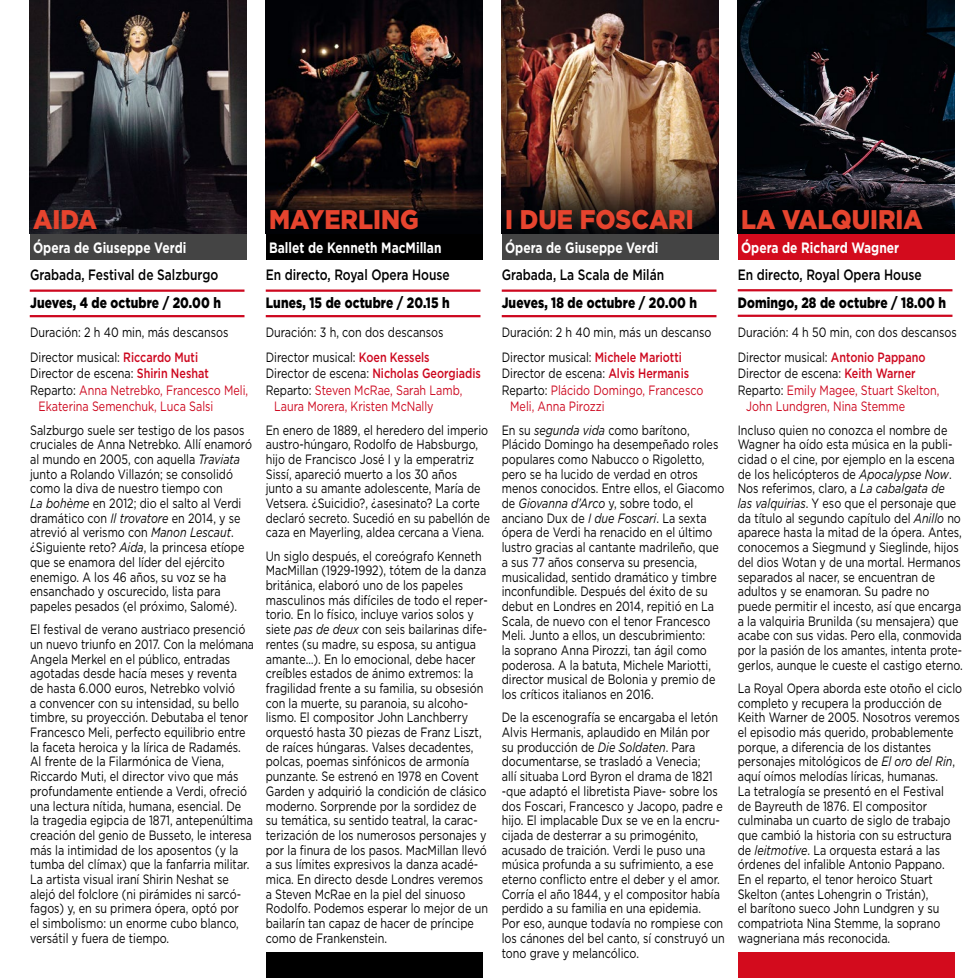
<style>
.page{position:relative;width:978px;height:978px;background:#fff}
.page>*{position:absolute;margin:0;border:0;box-sizing:border-box;transform-origin:0 0}
.t1{font:900 27px "Gotham";color:#e6442e;scale:.9 1}
.t2{font:500 15px "Gotham";color:#000;scale:.8 1}
.t3{font:900 15px "Gotham";letter-spacing:.01em;color:#000;scale:.8 1}
.t4{font:700 15px "Gotham";color:#fff;scale:.8 1}
.t5{font:13.5px/14.7px "Gotham";color:#000;scale:.8 1}
.t6{font:13.5px "Gotham";color:#cd071e;scale:.8 1}
.t7{font:500 13.5px "Gotham";color:#cd071e;scale:.8 1}
.s1{font-weight:500;color:#cd071e}
.s2{color:#000}
.s3{font-style:italic}
.s4{font-weight:400;color:#000}
</style>
<div class="page">
<img style="left:738px;top:0;width:217px;height:234px">
<div style="left:738px;top:234px;width:217px;height:25px;background:#d30b1d"></div>
<hr style="left:30px;top:290px;width:214px;height:2px;background:#cd071e">
<hr style="left:502px;top:290px;width:214px;height:2px;background:#cd071e">
<hr style="left:266px;top:290px;width:214px;height:2px;background:#cd071e">
<hr style="left:738px;top:289px;width:214px;height:2px;background:#cd071e">
<hr style="left:30px;top:315px;width:214px;height:2px;background:#cd071e">
<hr style="left:502px;top:315px;width:214px;height:2px;background:#cd071e">
<hr style="left:266px;top:315px;width:214px;height:2px;background:#cd071e">
<hr style="left:738px;top:315px;width:214px;height:2px;background:#cd071e">
<img style="left:30px;top:0;width:217px;height:234px">
<div style="left:30px;top:234px;width:217px;height:25px;background:#444"></div>
<img style="left:266px;top:0;width:217px;height:234px">
<div style="left:266px;top:234px;width:217px;height:25px;background:#000"></div>
<img style="left:502px;top:0;width:217px;height:234px">
<div style="left:502px;top:234px;width:217px;height:25px;background:#444"></div>
<div style="left:266px;top:952px;width:217px;height:26px;background:#000"></div>
<div style="left:738px;top:952px;width:217px;height:26px;background:#d30b1d"></div>
<hr style="left:266px;top:977px;width:225px;height:1px;background:#fff">
<hr style="left:738px;top:977px;width:225px;height:1px;background:#fff">
<h1 class="t1" style="left:33px;top:203px;width:73px">Aida</h1>
<p class="t4" style="left:33px;top:239px;width:193px">Ópera de Giuseppe Verdi</p>
<p class="t2" style="left:30px;top:267px;width:237px">Grabada, Festival de Salzburgo</p>
<p class="t3" style="left:30px;top:294px;width:240px">Jueves, 4 de octubre / 20.00 h</p>
<p class="t5" style="left:30px;top:319px;width:250px;line-height:25px">Duración: 2 h 40 min, más descansos<br>Director musical: <span class="s1">Riccardo Muti</span></p>
<p class="t5" style="left:30px;top:366px;width:225px">Director de escena: <span class="s1">Shirin Neshat</span></p>
<p class="t6" style="left:30px;top:383px;width:274px"><span class="s2">Reparto:</span> Anna Netrebko, Francesco Meli,</p>
<p class="t6" style="left:39px;top:399px;width:220px">Ekaterina Semenchuk, Luca Salsi</p>
<p class="t5" style="left:30px;top:422px;width:279px">Salzburgo suele ser testigo de los pasos cruciales de Anna Netrebko. Allí enamoró al mundo en 2005, con aquella <span class="s3">Traviata </span>junto a Rolando Villazón; se consolidó como la diva de nuestro tiempo con<br><span class="s3">La bohème</span> en 2012; dio el salto al Verdi dramático con <span class="s3">Il trovatore</span> en 2014, y se atrevió al verismo con <span class="s3">Manon Lescaut</span>. ¿Siguiente reto? <span class="s3">Aida</span>, la princesa etíope que se enamora del líder del ejército enemigo. A los 46 años, su voz se ha ensanchado y oscurecido, lista para papeles pesados (el próximo, Salomé).</p>
<p class="t5" style="left:30px;top:622px;width:281px">El festival de verano austriaco presenció un nuevo triunfo en 2017. Con la melómana Angela Merkel en el público, entradas agotadas desde hacía meses y reventa<br>de hasta 6.000 euros, Netrebko volvió<br>a convencer con su intensidad, su bello timbre, su proyección. Debutaba el tenor Francesco Meli, perfecto equilibrio entre la faceta heroica y la lírica de Radamés.<br>Al frente de la Filarmónica de Viena, Riccardo Muti, el director vivo que más profundamente entiende a Verdi, ofreció una lectura nítida, humana, esencial. De<br>la tragedia egipcia de 1871, antepenúltima creación del genio de Busseto, le interesa más la intimidad de los aposentos (y la tumba del clímax) que la fanfarria militar.<br>La artista visual iraní Shirin Neshat se alejó del folclore (ni pirámides ni sarcó&shy;fagos) y, en su primera ópera, optó por<br>el simbolismo: un enorme cubo blanco, versátil y fuera de tiempo.</p>
<h1 class="t1" style="left:269px;top:203px;width:168px">Mayerling</h1>
<p class="t4" style="left:269px;top:239px;width:217px">Ballet de Kenneth MacM illan</p>
<p class="t2" style="left:266px;top:267px;width:232px">En directo, Royal Opera House</p>
<p class="t3" style="left:266px;top:294px;width:232px">Lunes, 15 de octubre / 20.15 h</p>
<p class="t5" style="left:266px;top:319px;width:224px;line-height:25px">Duración: 3 h, con dos descansos<br>Director musical: <span class="s1">Koen Kessels</span></p>
<p class="t7" style="left:266px;top:366px;width:270px"><span class="s4">Director de escena:</span> Nicholas Georgiadis</p>
<p class="t6" style="left:266px;top:383px;width:247px"><span class="s2">Reparto:</span> Steven McRae, Sarah Lamb,</p>
<p class="t6" style="left:274px;top:399px;width:201px">Laura Morera, Kristen McNally</p>
<p class="t5" style="left:266px;top:422px;width:282px">En enero de 1889, el heredero del imperio austro-húngaro, Rodolfo de Habsburgo, hijo de Francisco José I y la emperatriz Sissí, apareció muerto a los 30 años<br>junto a su amante adolescente, María de Vetsera. ¿Suicidio?, ¿asesinato? La corte declaró secreto. Sucedió en su pabellón de caza en Mayerling, aldea cercana a Viena.</p>
<p class="t5" style="left:266px;top:548px;width:279px">Un siglo después, el coreógrafo Kenneth MacMillan (1929-1992), tótem de la danza británica, elaboró uno de los papeles masculinos más difíciles de todo el reper&shy;torio. En lo físico, incluye varios solos y siete <span class="s3">pas de deux</span> con seis bailarinas dife&shy;rentes (su madre, su esposa, su antigua amante…). En lo emocional, debe hacer creíbles estados de ánimo extremos: la fragilidad frente a su familia, su obsesión con la muerte, su paranoia, su alcoho&shy;lismo. El compositor John Lanchberry orquestó hasta 30 piezas de Franz Liszt, de raíces húngaras. Valses decadentes, polcas, poemas sinfónicos de armonía punzante. Se estrenó en 1978 en Covent Garden y adquirió la condición de clásico moderno. Sorprende por la sordidez de su temática, su sentido teatral, la carac&shy;terización de los numerosos personajes y por la finura de los pasos. MacMillan llevó a sus límites expresivos la danza acadé&shy;mica. En directo desde Londres veremos a Steven McRae en la piel del sinuoso Rodolfo. Podemos esperar lo mejor de un bailarín tan capaz de hacer de príncipe como de Frankenstein.</p>
<h1 class="t1" style="left:505px;top:203px;width:211px">I due Foscari</h1>
<p class="t4" style="left:505px;top:239px;width:193px">Ópera de Giuseppe Verdi</p>
<p class="t2" style="left:502px;top:267px;width:205px">Grabada, La Scala de Milán</p>
<p class="t3" style="left:502px;top:294px;width:246px">Jueves, 18 de octubre / 20.00 h</p>
<p class="t5" style="left:502px;top:319px;width:264px;line-height:25px">Duración: 2 h 40 min, más un descanso<br>Director musical: <span class="s1">Michele Mariotti</span></p>
<p class="t5" style="left:502px;top:366px;width:236px">Director de escena: <span class="s1">Alvis Hermanis</span></p>
<p class="t6" style="left:502px;top:383px;width:254px"><span class="s2">Reparto:</span> Plácido Domingo, Francesco</p>
<p class="t6" style="left:510px;top:399px;width:120px">Meli, Anna Pirozzi</p>
<p class="t5" style="left:502px;top:422px;width:280px">En su <span class="s3">segunda vida</span> como barítono, Plácido Domingo ha desempeñado roles populares como Nabucco o Rigoletto, pero se ha lucido de verdad en otros menos conocidos. Entre ellos, el Giacomo de <span class="s3">Giovanna d’Arco</span> y, sobre todo, el anciano Dux de <span class="s3">I due Foscari</span>. La sexta ópera de Verdi ha renacido en el último lustro gracias al cantante madrileño, que a sus 77 años conserva su presencia, musicalidad, sentido dramático y timbre inconfundible. Después del éxito de su debut en Londres en 2014, repitió en La Scala, de nuevo con el tenor Francesco Meli. Junto a ellos, un descubrimiento:<br>la soprano Anna Pirozzi, tan ágil como poderosa. A la batuta, Michele Mariotti, director musical de Bolonia y premio de los críticos italianos en 2016.</p>
<p class="t5" style="left:502px;top:710px;width:280px">De la escenografía se encargaba el letón Alvis Hermanis, aplaudido en Milán por su producción de <span class="s3">Die Soldaten</span>. Para documentarse, se trasladó a Venecia;<br>allí situaba Lord Byron el drama de 1821 -que adaptó el libretista Piave- sobre los dos Foscari, Francesco y Jacopo, padre e hijo. El implacable Dux se ve en la encru&shy;cijada de desterrar a su primogénito, acusado de traición. Verdi le puso una música profunda a su sufrimiento, a ese eterno conflicto entre el deber y el amor.<br>Corría el año 1844, y el compositor había perdido a su familia en una epidemia.<br>Por eso, aunque todavía no rompiese con los cánones del bel canto, sí construyó un tono grave y melancólico.</p>
<h1 class="t1" style="left:741px;top:203px;width:203px">La valquiria</h1>
<p class="t4" style="left:741px;top:239px;width:199px">Ópera de Richard Wagner</p>
<p class="t2" style="left:738px;top:267px;width:232px">En directo, Royal Opera House</p>
<p class="t3" style="left:738px;top:294px;width:262px">Domingo, 28 de octubre / 18.00 h</p>
<p class="t5" style="left:738px;top:319px;width:275px;line-height:25px">Duración: 4 h 50 min, con dos descansos<br>Director musical: <span class="s1">Antonio Pappano</span></p>
<p class="t5" style="left:738px;top:366px;width:224px">Director de escena: <span class="s1">Keith Warner</span></p>
<p class="t6" style="left:738px;top:383px;width:254px"><span class="s2">Reparto:</span> Emily Magee, Stuart Skelton,</p>
<p class="t6" style="left:746px;top:399px;width:200px">John Lundgren, Nina Stemme</p>
<p class="t5" style="left:738px;top:422px;width:283px">Incluso quien no conozca el nombre de Wagner ha oído esta música en la publi&shy;cidad o el cine, por ejemplo en la escena de los helicópteros de <span class="s3">Apocalypse Now</span>.<br>Nos referimos, claro, a <span class="s3">La cabalgata de<br>las valquirias</span>. Y eso que el personaje que da título al segundo capítulo del <span class="s3">Anillo</span> no aparece hasta la mitad de la ópera. Antes, conocemos a Siegmund y Sieglinde, hijos del dios Wotan y de una mortal. Hermanos separados al nacer, se encuentran de adultos y se enamoran. Su padre no puede permitir el incesto, así que encarga a la valquiria Brunilda (su mensajera) que acabe con sus vidas. Pero ella, conmovida por la pasión de los amantes, intenta prote&shy;gerlos, aunque le cueste el castigo eterno.</p>
<p class="t5" style="left:738px;top:681px;width:282px">La Royal Opera aborda este otoño el ciclo completo y recupera la producción de Keith Warner de 2005. Nosotros veremos el episodio más querido, probablemente porque, a diferencia de los distantes personajes mitológicos de <span class="s3">El oro del Rin</span>, aquí oímos melodías líricas, humanas.<br>La tetralogía se presentó en el Festival<br>de Bayreuth de 1876. El compositor culminaba un cuarto de siglo de trabajo que cambió la historia con su estructura de <span class="s3">leitmotive</span>. La orquesta estará a las órdenes del infalible Antonio Pappano.<br>En el reparto, el tenor heroico Stuart Skelton (antes Lohengrin o Tristán),<br>el barítono sueco John Lundgren y su compatriota Nina Stemme, la soprano wagneriana más reconocida.</p>
</div>
